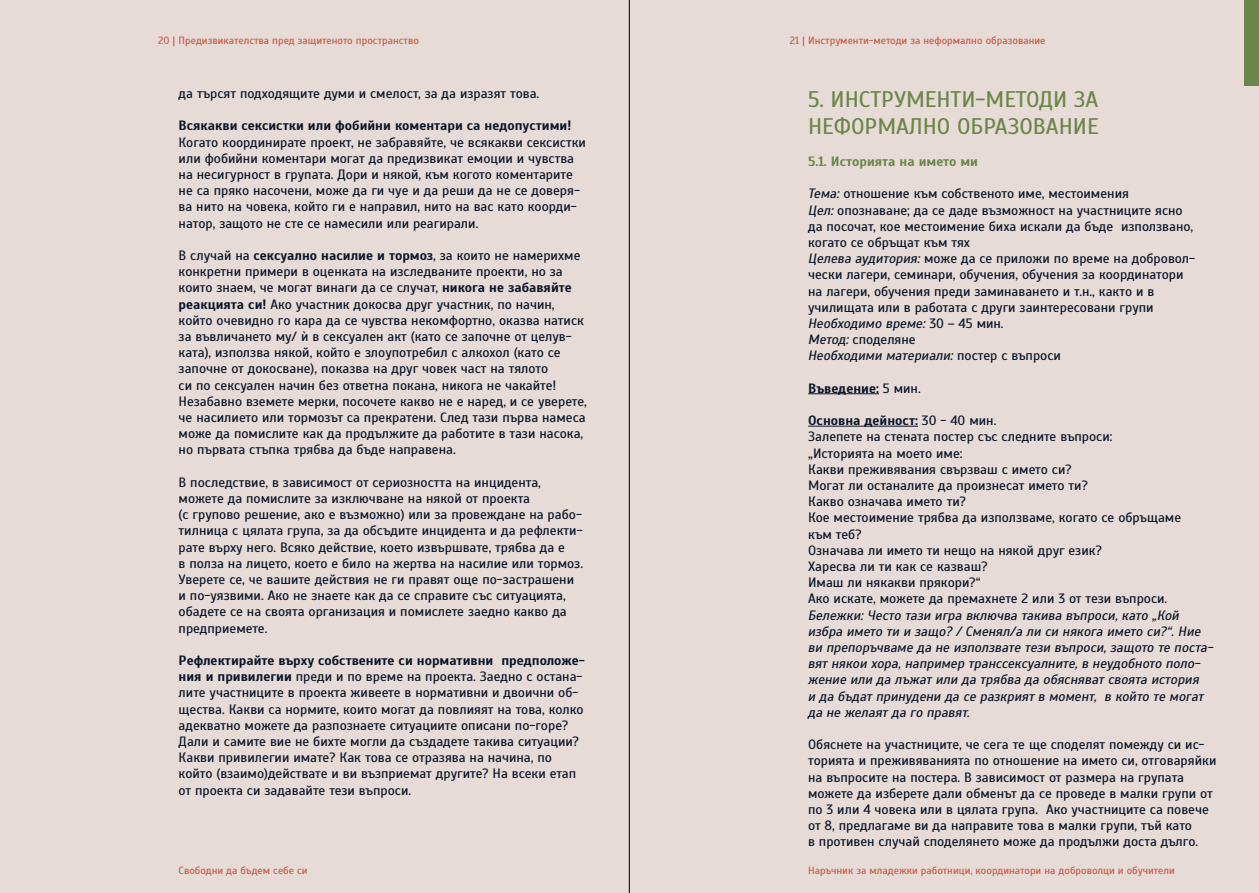
<style>
.page{position:relative;width:1259px;height:893px;background:#fff}
.page>*{position:absolute;margin:0;border:0;box-sizing:border-box;transform-origin:0 0}
.t1{font:22.5px/27px "Scada";color:#6a8648}
.t2{font:13.5px/16.2px "Scada";color:#091529}
.t3{font:italic 13.5px/16.2px "Scada";color:#091529}
.t4{font:700 13.5px "Scada";color:#091529}
.t5{font:700 13.5px "Scada";color:#6a8648}
.t6{font:10.5px "Scada";color:#cd5942}
.s1{font-weight:700}
.s2{font-style:italic}
.s3{font-weight:400}
</style>
<div class="page">
<div style="left:629px;top:0;width:630px;height:893px;background:#e6dbd6"></div>
<div style="left:0;top:0;width:629px;height:893px;background:#e6dbd6"></div>
<div style="left:1244px;top:0;width:15px;height:85px;background:#6a8648"></div>
<hr style="left:808px;top:393px;width:71px;height:1px;background:#091529">
<hr style="left:808px;top:426px;width:110px;height:1px;background:#091529">
<hr style="left:629px;top:0;width:1px;height:893px;background:#000">
<p class="t6" style="left:158px;top:35px;width:262px">20 | Предизвикателства пред защитеното пространство</p>
<p class="t2" style="left:179px;top:85px;width:362px">да търсят подходящите думи и смелост, за да изразят това.</p>
<p class="t4" style="left:179px;top:117px;width:394px">Всякакви сексистки или фобийни коментари са недопустими!</p>
<p class="t2" style="left:179px;top:134px;width:409px">Когато координирате проект, не забравяйте, че всякакви сексистки или фобийни коментари могат да предизвикат емоции и чувства на несигурност в групата. Дори и някой, към когото коментарите не са пряко насочени, може да ги чуе и да реши да не се доверя&shy;ва нито на човека, който ги е направил, нито на вас като коорди&shy;натор, защото не сте се намесили или реагирали.</p>
<p class="t2" style="left:179px;top:247px;width:410px">В случай на <span class="s1">сексуално насилие и тормоз</span>, за които не намерихме конкретни примери в оценката на изследваните проекти, но за които знаем, че могат винаги да се случат, <span class="s1">никога не забавяйте реакцията си!</span> Ако участник докосва друг участник, по начин, който очевидно го кара да се чувства некомфортно, оказва натиск за въвличането му/ ѝ в сексуален акт (като се започне от целув&shy;ката), използва някой, който е злоупотребил с алкохол (като се започне от докосване), показва на друг човек част на тялото<br>си по сексуален начин без ответна покана, никога не чакайте!<br>Незабавно вземете мерки, посочете какво не е наред, и се уверете, че насилието или тормозът са прекратени. След тази първа намеса може да помислите как да продължите да работите в тази насока, но първата стъпка трябва да бъде направена.</p>
<p class="t2" style="left:179px;top:474px;width:406px">В последствие, в зависимост от сериозността на инцидента, можете да помислите за изключване на някой от проекта<br>(с групово решение, ако е възможно) или за провеждане на рабо&shy;тилница с цялата група, за да обсъдите инцидента и да рефлекти&shy;рате върху него. Всяко действие, което извършвате, трябва да е<br>в полза на лицето, което е било на жертва на насилие или тормоз.<br>Уверете се, че вашите действия не ги правят още по-застрашени и по-уязвими. Ако не знаете как да се справите със ситуацията, обадете се на своята организация и помислете заедно какво да предприемете.</p>
<p class="t2" style="left:179px;top:652px;width:408px"><span class="s1">Рефлектирайте върху собствените си нормативни предположе&shy;ния и привилегии</span> преди и по време на проекта. Заедно с остана&shy;лите участниците в проекта живеете в нормативни и двоични об&shy;щества. Какви са нормите, които могат да повлияят на това, колко адекватно можете да разпознаете ситуациите описани по-горе?<br>Дали и самите вие не бихте могли да създадете такива ситуации?<br>Какви привилегии имате? Как това се отразява на начина, по който (взаимо)действате и ви възприемат другите? На всеки етап от проекта си задавайте тези въпроси.</p>
<p class="t6" style="left:790px;top:35px;width:257px">21 | Инструменти-методи за неформално образование</p>
<h1 class="t1" style="left:808px;top:86px;width:292px">5. ИНСТРУМЕНТИ-МЕТОДИ ЗА<br>НЕФОРМАЛНО ОБРАЗОВАНИЕ</h1>
<p class="t5" style="left:808px;top:153px;width:171px">5.1. Историята на името ми</p>
<p class="t2" style="left:808px;top:186px;width:388px"><span class="s2">Тема:</span> отношение към собственото име, местоимения<br><span class="s2">Цел:</span> опознаване; да се даде възможност на участниците ясно да посочат, кое местоимение биха искали да бъде използвано, когато се обръщат към тях<br><span class="s2">Целева аудитория:</span> може да се приложи по време на добровол&shy;чески лагери, семинари, обучения, обучения за координатори на лагери, обучения преди заминаването и т.н., както и в училищата или в работата с други заинтересовани групи <span class="s2">Необходимо време:</span> 30 – 45 мин.<br><span class="s2">Метод:</span> споделяне<br><span class="s2">Необходими материали:</span> постер с въпроси</p>
<p class="t4" style="left:808px;top:380px;width:114px">Въведение: <span class="s3">5 мин.</span></p>
<p class="t2" style="left:808px;top:413px;width:374px"><span class="s1">Основна дейност:</span> 30 - 40 мин.<br>Залепете на стената постер със следните въпроси: „Историята на моето име:<br>Какви преживявания свързваш с името си?<br>Могат ли останалите да произнесат името ти?<br>Какво означава името ти?<br>Кое местоимение трябва да използваме, когато се обръщаме към теб?<br>Означава ли името ти нещо на някой друг език?<br>Харесва ли ти как се казваш?<br>Имаш ли някакви прякори?“<br>Ако искате, можете да премахнете 2 или 3 от тези въпроси.</p>
<p class="t3" style="left:808px;top:607px;width:407px">Бележки: Често тази игра включва такива въпроси, като „Кой избра името ти и защо? / Сменял/а ли си някога името си?“. Ние ви препоръчваме да не използвате тези въпроси, защото те поста&shy;вят някои хора, например транссексуалните, в неудобното поло&shy;жение или да лъжат или да трябва да обясняват своята история<br>и да бъдат принудени да се разкрият в момент, в който те могат да не желаят да го правят.</p>
<p class="t2" style="left:808px;top:737px;width:410px">Обяснете на участниците, че сега те ще споделят помежду си ис&shy;торията и преживяванията по отношение на името си, отговаряйки на въпросите на постера. В зависимост от размера на групата можете да изберете дали обменът да се проведе в малки групи от по 3 или 4 човека или в цялата група. Ако участниците са повече от 8, предлагаме ви да направите това в малки групи, тъй като<br>в противен случай споделянето може да продължи доста дълго.</p>
<p class="t6" style="left:179px;top:865px;width:131px">Свободни да бъдем себе си</p>
<p class="t6" style="left:808px;top:865px;width:368px">Наръчник за младежки работници, координатори на доброволци и обучители</p>
</div>
